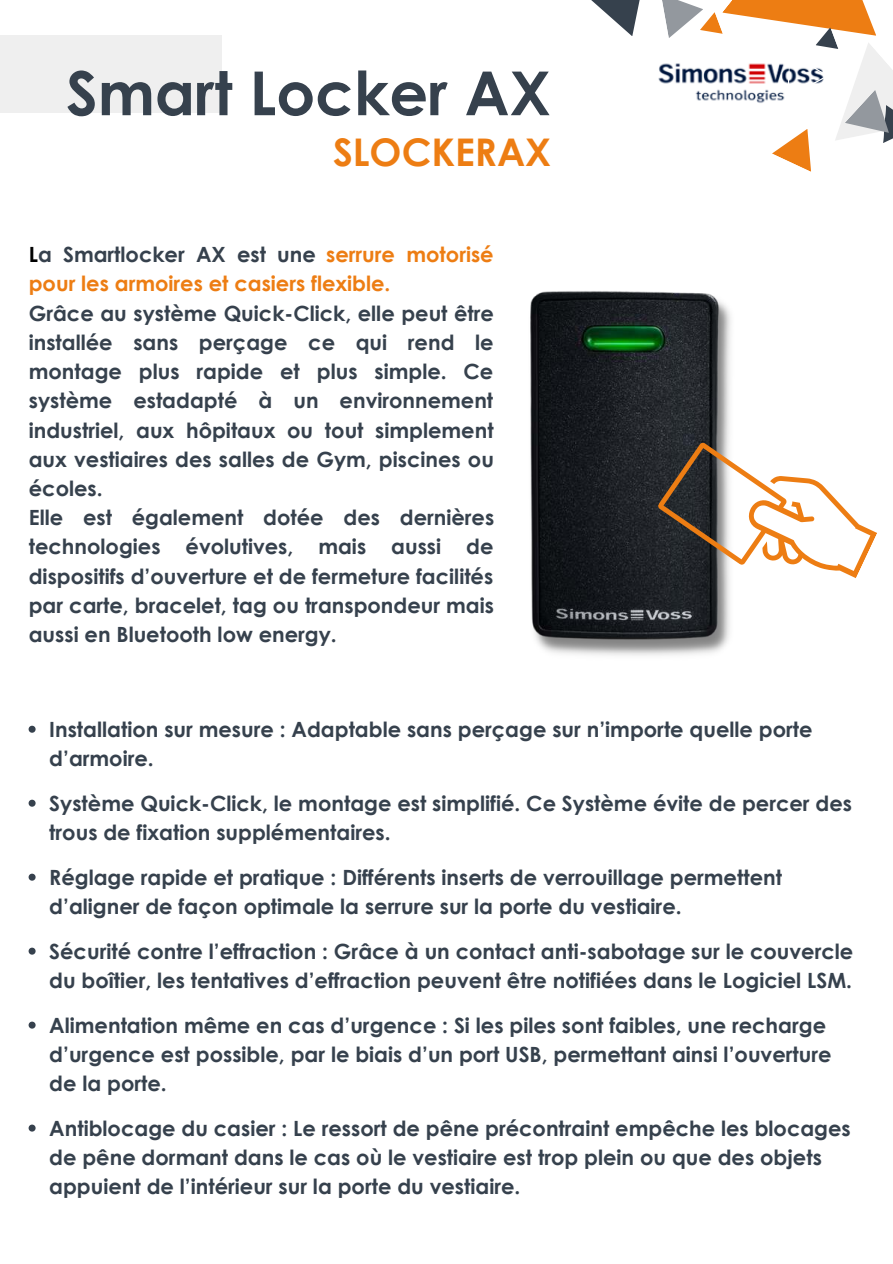
<style>
.page{position:relative;width:893px;height:1264px;background:#fff}
.page>*{position:absolute;margin:0;border:0;box-sizing:border-box;transform-origin:0 0}
.t1{font:700 60.75px "Century Gothic";color:#36414d}
.t2{font:700 38.1px "Century Gothic";color:#ed7d13}
.t3{font:700 21px/29.2px "Century Gothic";color:#36414d}
.t4{font:700 21px/29.2px "Century Gothic";color:#ed7d13}
.s1{color:#000}
.s2{color:#36414d}
</style>
<div class="page">
<div style="left:0;top:35px;width:222px;height:78px;background:#efefef"></div>
<img style="left:530px;top:291px;width:201px;height:365px">
<svg style="left:658px;top:443px;width:219px;height:135px"></svg>
<svg style="left:29px;top:725px;width:7px;height:7px"></svg>
<svg style="left:29px;top:799px;width:7px;height:7px"></svg>
<svg style="left:29px;top:873px;width:7px;height:7px"></svg>
<svg style="left:29px;top:947px;width:7px;height:7px"></svg>
<svg style="left:29px;top:1021px;width:7px;height:7px"></svg>
<svg style="left:29px;top:1124px;width:7px;height:7px"></svg>
<svg style="left:591px;top:0;width:301px;height:172px"></svg>
<h1 class="t1" style="left:66px;top:47px;width:486px">Smart Locker AX</h1>
<h2 class="t2" style="left:333px;top:123px;width:219px">SLOCKERAX</h2>
<p class="t4" style="left:29px;top:239px;width:466px"><span class="s1">L</span><span class="s2">a Smartlocker AX est une</span> serrure motorisé pour les armoires et casiers flexible.</p>
<p class="t3" style="left:29px;top:297px;width:467px">Grâce au système Quick-Click, elle peut être installée sans perçage ce qui rend le montage plus rapide et plus simple. Ce système estadapté à un environnement industriel, aux hôpitaux ou tout simplement aux vestiaires des salles de Gym, piscines ou écoles.<br>Elle est également dotée des dernières technologies évolutives, mais aussi de dispositifs d’ouverture et de fermeture facilités par carte, bracelet, tag ou transpondeur mais aussi en Bluetooth low energy.</p>
<p class="t3" style="left:49px;top:713px;width:764px">Installation sur mesure : Adaptable sans perçage sur n’importe quelle porte d’armoire.</p>
<p class="t3" style="left:49px;top:787px;width:804px">Système Quick-Click, le montage est simplifié. Ce Système évite de percer des trous de fixation supplémentaires.</p>
<p class="t3" style="left:49px;top:861px;width:734px">Réglage rapide et pratique : Différents inserts de verrouillage permettent d’aligner de façon optimale la serrure sur la porte du vestiaire.</p>
<p class="t3" style="left:49px;top:935px;width:805px">Sécurité contre l’effraction : Grâce à un contact anti-sabotage sur le couvercle du boîtier, les tentatives d’effraction peuvent être notifiées dans le Logiciel LSM.</p>
<p class="t3" style="left:49px;top:1009px;width:783px">Alimentation même en cas d’urgence : Si les piles sont faibles, une recharge d’urgence est possible, par le biais d’un port USB, permettant ainsi l’ouverture de la porte.</p>
<p class="t3" style="left:49px;top:1112px;width:803px">Antiblocage du casier : Le ressort de pêne précontraint empêche les blocages de pêne dormant dans le cas où le vestiaire est trop plein ou que des objets appuient de l’intérieur sur la porte du vestiaire.</p>
</div>
